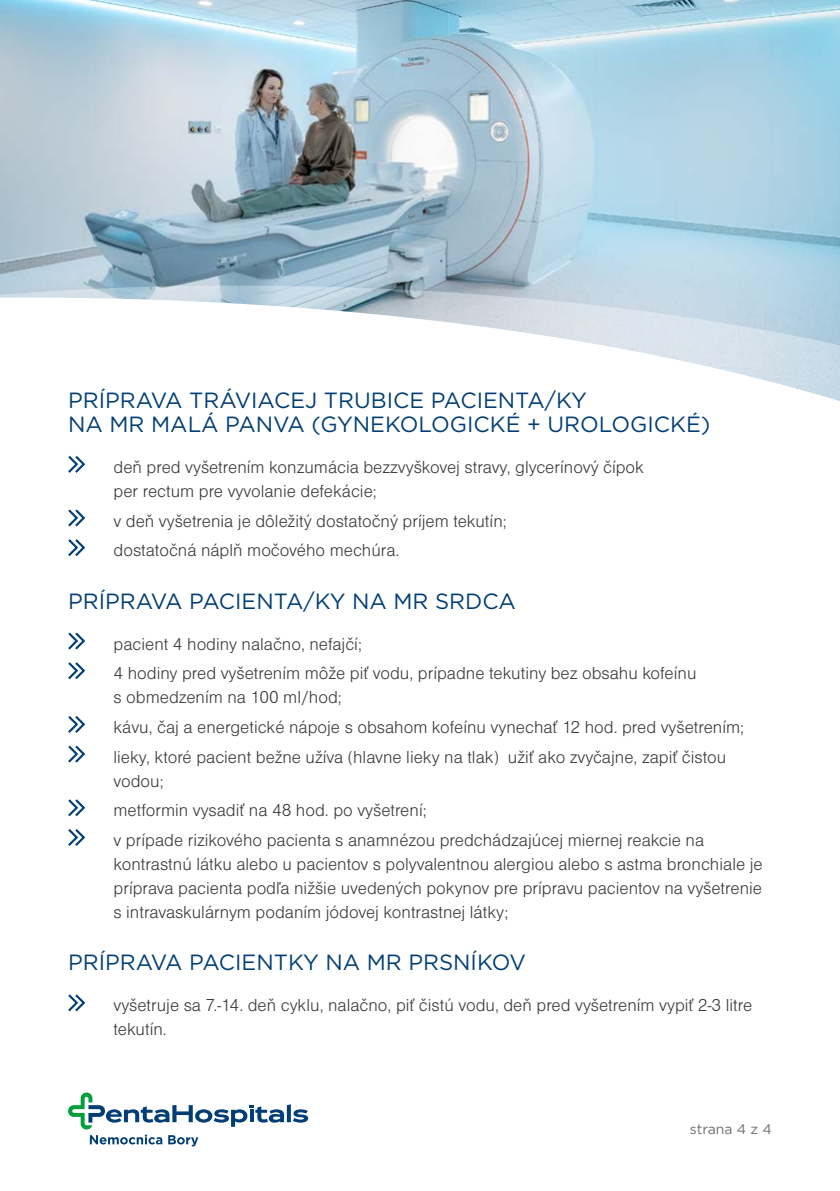
<style>
.page{position:relative;width:840px;height:1191px;background:#fff}
.page>*{position:absolute;margin:0;border:0;box-sizing:border-box;transform-origin:0 0}
.t1{font:22px/24px "Gotham";color:#003e75}
.t2{font:18px/29.6px "Nimbus Sans DOT Ligh";color:#3c3c3b}
.t3{font:14px "Gotham";color:#706f6f}
</style>
<div class="page">
<img style="left:0;top:0;width:839px;height:283px">
<svg style="left:0;top:283px;width:839px;height:118px"></svg>
<svg style="left:68px;top:1092px;width:240px;height:54px"></svg>
<svg style="left:68px;top:455px;width:18px;height:18px"></svg>
<svg style="left:68px;top:509px;width:18px;height:18px"></svg>
<svg style="left:68px;top:539px;width:18px;height:17px"></svg>
<svg style="left:68px;top:632px;width:17px;height:18px"></svg>
<svg style="left:68px;top:662px;width:18px;height:18px"></svg>
<svg style="left:68px;top:716px;width:18px;height:17px"></svg>
<svg style="left:68px;top:745px;width:18px;height:18px"></svg>
<svg style="left:68px;top:799px;width:18px;height:18px"></svg>
<svg style="left:68px;top:829px;width:18px;height:17px"></svg>
<svg style="left:68px;top:994px;width:18px;height:18px"></svg>
<p class="t1" style="left:68px;top:387px;width:643px">PRÍPRAVA TRÁVIACEJ TRUBICE PACIENTA/KY<br>NA MR MALÁ PANVA (GYNEKOLOGICKÉ + UROLOGICKÉ)</p>
<p class="t2" style="left:113px;top:455px;width:531px;line-height:24px">deň pred vyšetrením konzumácia bezzvyškovej stravy, glycerínový čípok per rectum pre vyvolanie defekácie;</p>
<p class="t2" style="left:113px;top:506px;width:394px">v deň vyšetrenia je dôležitý dostatočný príjem tekutín; dostatočná náplň močového mechúra.</p>
<p class="t1" style="left:68px;top:588px;width:449px">PRÍPRAVA PACIENTA/KY NA MR SRDCA</p>
<p class="t2" style="left:113px;top:629px;width:584px">pacient 4 hodiny nalačno, nefajčí;<br>4 hodiny pred vyšetrením môže piť vodu, prípadne tekutiny bez obsahu kofeínu</p>
<p class="t2" style="left:113px;top:682px;width:632px">s obmedzením na 100 ml/hod;<br>kávu, čaj a energetické nápoje s obsahom kofeínu vynechať 12 hod. pred vyšetrením; lieky, ktoré pacient bežne užíva (hlavne lieky na tlak) užiť ako zvyčajne, zapiť čistou</p>
<p class="t2" style="left:113px;top:766px;width:591px">vodou;<br>metformin vysadiť na 48 hod. po vyšetrení;<br>v prípade rizikového pacienta s anamnézou predchádzajúcej miernej reakcie na</p>
<p class="t2" style="left:113px;top:852px;width:650px;line-height:24px;text-align:justify">kontrastnú látku alebo u pacientov s polyvalentnou alergiou alebo s astma bronchiale je príprava pacienta podľa nižšie uvedených pokynov pre prípravu pacientov na vyšetrenie s intravaskulárnym podaním jódovej kontrastnej látky;</p>
<p class="t1" style="left:68px;top:950px;width:459px">PRÍPRAVA PACIENTKY NA MR PRSNÍKOV</p>
<p class="t2" style="left:113px;top:993px;width:640px;line-height:24px">vyšetruje sa 7.-14. deň cyklu, nalačno, piť čistú vodu, deň pred vyšetrením vypiť 2-3 litre tekutín.</p>
<p class="t3" style="left:689px;top:1120px;width:83px">strana 4 z 4</p>
</div>
